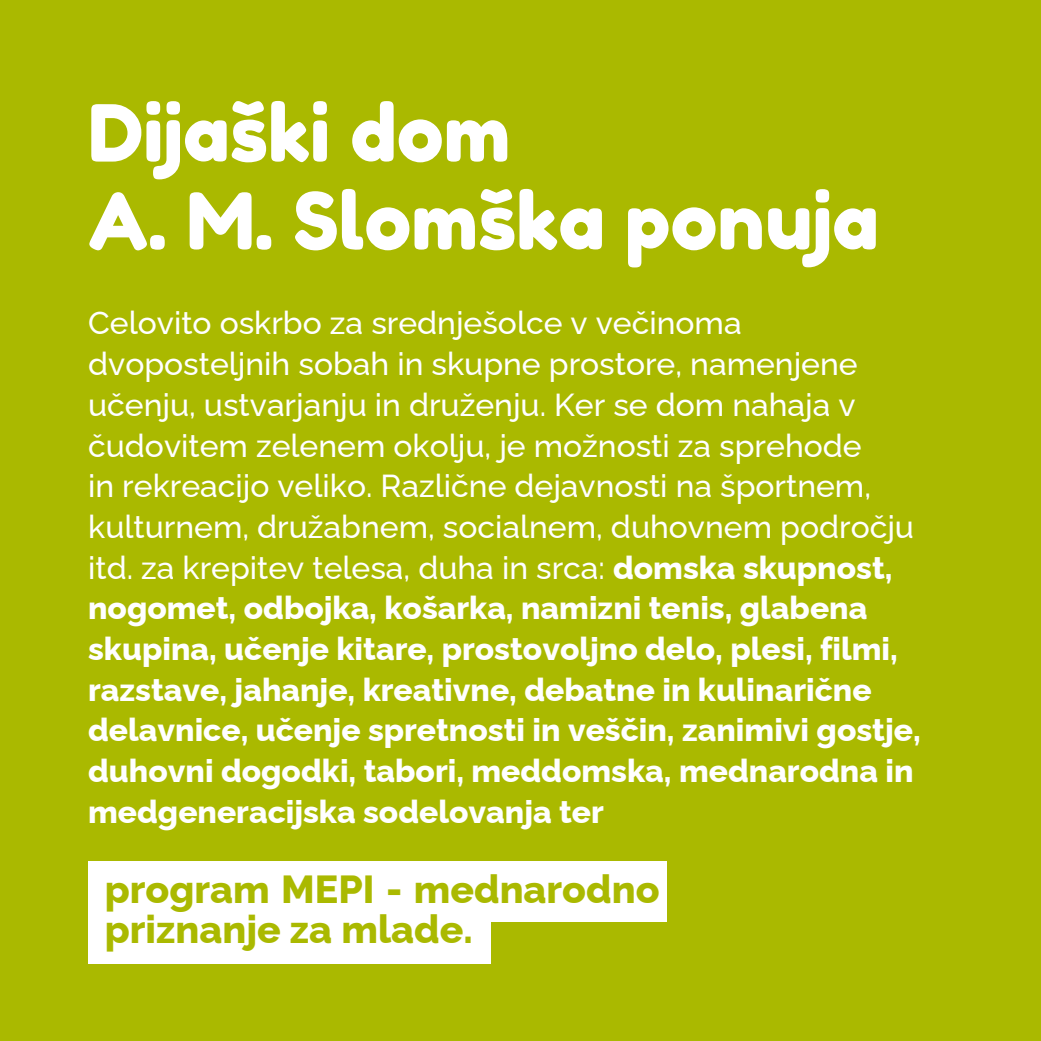
<style>
.page{position:relative;width:1041px;height:1041px;background:#aab900}
.page>*{position:absolute;margin:0;border:0;box-sizing:border-box;transform-origin:0 0}
.t1{font:78.4px/87.9px "Fredoka One";color:#fff}
.t2{font:800 39.2px/40.6px "Raleway";color:#aab900}
.t3{font:500 31.85px/40.6px "Raleway";color:#fff}
.s1{font-weight:800}
</style>
<div class="page">
<div style="left:88px;top:862px;width:578px;height:59px;background:#fff"></div>
<div style="left:88px;top:896px;width:402px;height:68px;background:#fff"></div>
<h1 class="t1" style="left:88px;top:89px;width:792px">Dijaški dom<br>A. M. Slomška ponuja</h1>
<p class="t3" style="left:88px;top:299px;width:834px">Celovito oskrbo za srednješolce v večinoma dvoposteljnih sobah in skupne prostore, namenjene učenju, ustvarjanju in druženju. Ker se dom nahaja v čudovitem zelenem okolju, je možnosti za sprehode<br>in rekreacijo veliko. Različne dejavnosti na športnem, kulturnem, družabnem, socialnem, duhovnem področju itd. za krepitev telesa, duha in srca: <span class="s1">domska skupnost, nogomet, odbojka, košarka, namizni tenis, glabena skupina, učenje kitare, prostovoljno delo, plesi, filmi, razstave, jahanje, kreativne, debatne in kulinarične delavnice, učenje spretnosti in veščin, zanimivi gostje, duhovni dogodki, tabori, meddomska, mednarodna in medgeneracijska sodelovanja ter</span></p>
<p class="t2" style="left:105px;top:864px;width:556px">program MEPI - mednarodno priznanje za mlade.</p>
</div>
